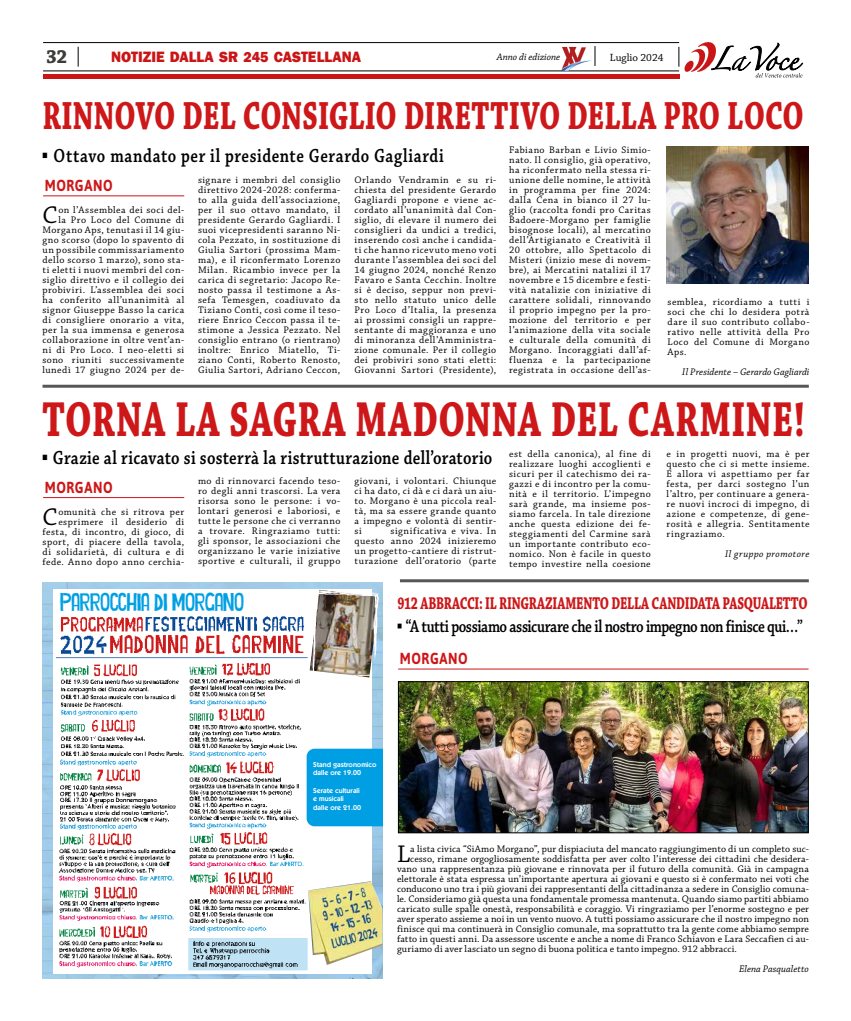
<style>
.page{position:relative;width:851px;height:1021px;background:#fff}
.page>*{position:absolute;margin:0;border:0;box-sizing:border-box;transform-origin:0 0}
.t1{font:700 51.7px "Chaparral Pro";letter-spacing:.015em;color:#cd1719;scale:.7 1}
.t2{font:700 41.3px "Chaparral Pro";color:#cd1719;scale:.7 1}
.t3{font:25.4px "Chaparral Pro";color:#000}
.t4{font:600 20px "Chaparral Pro";letter-spacing:.03em;color:#000;scale:.81 1}
.t5{font:700 20px "Chaparral Pro";color:#3c3c3b;scale:.95 1}
.t6{font:600 18px "Chaparral Pro";letter-spacing:-.03em;color:#000;scale:.81 1}
.t7{font:700 18px "Chaparral Pro";letter-spacing:-.015em;color:#cd1719;scale:.7 1}
.t8{font:700 16px "Asap";letter-spacing:.045em;color:#cd1719;scale:.82 1}
.t9{font:800 15.4px "Franklin Gothic";letter-spacing:-.005em;color:#ca1517;scale:.95 1}
.t10{font:900 12px "Cheap Potatoes";color:#009fe3}
.t11{font:11px "Chaparral Pro";color:#000}
.t12{font:10px/10px "Chaparral Pro";letter-spacing:.035em;color:#000;text-align:justify}
.t13{font:10px "Chaparral Pro";letter-spacing:.005em;color:#000}
.t14{font:10px "Chaparral Pro";letter-spacing:.01em;color:#000}
.t15{font:10px "Chaparral Pro";letter-spacing:.015em;color:#000}
.t16{font:italic 10px "Chaparral Pro";letter-spacing:.005em;color:#000}
.t17{font:italic 10px "Chaparral Pro";letter-spacing:.04em;color:#000}
.t18{font:600 7.2px/8.6px "ITC Kabel Std";color:#fff}
.s1{font-size:15px}
.s2{font-family:"Arial";font-weight:700}
</style>
<div class="page">
<div style="left:43px;top:74px;width:636px;height:5px;background:#ca1517"></div>
<hr style="left:43px;top:42px;width:636px;height:1px;background:#000">
<svg style="left:78px;top:47px;width:1px;height:20px"></svg>
<svg style="left:678px;top:42px;width:125px;height:35px"></svg>
<hr style="left:43px;top:71px;width:636px;height:1px;background:#000">
<svg style="left:560px;top:46px;width:35px;height:25px"></svg>
<img style="left:400px;top:683px;width:406px;height:148px">
<div style="left:398px;top:681px;width:410px;height:152px;border:1px solid #000"></div>
<hr style="left:43px;top:195px;width:141px;height:1px;background:#cd1719">
<hr style="left:43px;top:497px;width:141px;height:1px;background:#cd1719">
<hr style="left:398px;top:668px;width:410px;height:1px;background:#cd1719">
<svg style="left:42px;top:582px;width:340px;height:396px;background:#a9cfe8"></svg>
<div style="left:54px;top:590px;width:318px;height:383px;background:#fff"></div>
<img style="left:55px;top:616px;width:253px;height:355px">
<img style="left:309px;top:590px;width:70px;height:87px">
<img style="left:312px;top:590px;width:66px;height:86px">
<img style="left:308px;top:881px;width:74px;height:84px">
<div style="left:306px;top:748px;width:76px;height:78px;background:#009fe3"></div>
<img style="left:666px;top:147px;width:142px;height:136px">
<hr style="left:43px;top:385px;width:765px;height:3px;background:#575756">
<hr style="left:400px;top:579px;width:408px;height:3px;background:#575756">
<h3 class="t5" style="left:46px;top:44px;width:24px">32</h3>
<p class="t16" style="left:496px;top:51px;width:65px">Anno di edizione</p>
<p class="t11" style="left:610px;top:51px;width:55px">Luglio 2024</p>
<h3 class="t9" style="left:111px;top:47px;width:264px">NOTIZIE DALLA SR <span class="s1">245</span> CASTELLANA</h3>
<h2 class="t2" style="left:42px;top:92px;width:1089px">RINNOVO DEL CONSIGLIO DIRETTIVO DELLA PRO LOCO</h2>
<h3 class="t4" style="left:42px;top:144px;width:497px"><span class="s2">▪</span> Ottavo mandato per il presidente Gerardo Gagliardi</h3>
<h3 class="t8" style="left:45px;top:175px;width:84px">MORGANO</h3>
<p class="t12" style="left:42px;top:205px;width:143px;text-align:right">on l’Assemblea dei soci del-<br>la Pro Loco del Comune di<br>Morgano Aps, tenutasi il 14 giu&shy;gno scorso (dopo lo spavento di un possibile commissariamento dello scorso 1 marzo), sono sta&shy;ti eletti i nuovi membri del con&shy;siglio direttivo e il collegio dei probiviri. L’assemblea dei soci ha conferito all’unanimità al signor Giuseppe Basso la carica di consigliere onorario a vita, per la sua immensa e generosa collaborazione in oltre vent’an&shy;ni di Pro Loco. I neo-eletti si sono riuniti successivamente lunedì 17 giugno 2024 per de-</p>
<h3 class="t3" style="left:42px;top:201px;width:16px">C</h3>
<p class="t12" style="left:198px;top:175px;width:144px">signare i membri del consiglio direttivo 2024-2028: conferma&shy;to alla guida dell’associazione, per il suo ottavo mandato, il presidente Gerardo Gagliardi. I suoi vicepresidenti saranno Ni&shy;cola Pezzato, in sostituzione di Giulia Sartori (prossima Mam&shy;ma), e il riconfermato Lorenzo Milan. Ricambio invece per la carica di segretario: Jacopo Re&shy;nosto passa il testimone a As&shy;sefa Temesgen, coadiuvato da Tiziano Conti, così come il teso&shy;riere Enrico Ceccon passa il te&shy;stimone a Jessica Pezzato. Nel consiglio entrano (o rientrano) inoltre: Enrico Miatello, Ti&shy;ziano Conti, Roberto Renosto, Giulia Sartori, Adriano Ceccon,</p>
<p class="t12" style="left:354px;top:175px;width:143px">Orlando Vendramin e su ri&shy;chiesta del presidente Gerardo Gagliardi propone e viene ac&shy;cordato all’unanimità dal Con&shy;siglio, di elevare il numero dei consiglieri da undici a tredici, inserendo così anche i candida&shy;ti che hanno ricevuto meno voti durante l’assemblea dei soci del 14 giugno 2024, nonché Renzo Favaro e Santa Cecchin. Inoltre si è deciso, seppur non previ&shy;sto nello statuto unico delle Pro Loco d’Italia, la presenza ai prossimi consigli un rappre&shy;sentante di maggioranza e uno di minoranza dell’Amministra&shy;zione comunale. Per il collegio dei probiviri sono stati eletti:<br>Giovanni Sartori (Presidente),</p>
<p class="t12" style="left:509px;top:145px;width:143px">Fabiano Barban e Livio Simio&shy;nato. Il consiglio, già operativo, ha riconfermato nella stessa ri&shy;unione delle nomine, le attività in programma per fine 2024: dalla Cena in bianco il 27 lu&shy;glio (raccolta fondi pro Caritas Badoere-Morgano per famiglie bisognose locali), al mercatino dell’Artigianato e Creatività il 20 ottobre, allo Spettacolo di Misteri (inizio mese di novem&shy;bre), ai Mercatini natalizi il 17 novembre e 15 dicembre e festi&shy;vità natalizie con iniziative di carattere solidali, rinnovando il proprio impegno per la pro&shy;mozione del territorio e per l’animazione della vita sociale e culturale della comunità di Morgano. Incoraggiati dall’af&shy;fluenza e la partecipazione registrata in occasione dell’as-</p>
<p class="t12" style="left:667px;top:297px;width:143px">semblea, ricordiamo a tutti i soci che chi lo desidera potrà dare il suo contributo collabo&shy;rativo nelle attività della Pro Loco del Comune di Morgano Aps.</p>
<p class="t16" style="left:682px;top:366px;width:129px">Il Presidente – Gerardo Gagliardi</p>
<h1 class="t1" style="left:42px;top:389px;width:1090px">TORNA LA SAGRA MADONNA DEL CARMINE!</h1>
<h3 class="t4" style="left:42px;top:446px;width:557px"><span class="s2">▪</span> Grazie al ricavato si sosterrà la ristrutturazione dell’oratorio</h3>
<h3 class="t8" style="left:45px;top:476px;width:84px">MORGANO</h3>
<p class="t12" style="left:42px;top:507px;width:143px;text-align:right">omunità che si ritrova per esprimere il desiderio di festa, di incontro, di gioco, di sport, di piacere della tavola, di solidarietà, di cultura e di fede. Anno dopo anno cerchia-</p>
<h3 class="t3" style="left:42px;top:502px;width:16px">C</h3>
<p class="t12" style="left:198px;top:476px;width:144px">mo di rinnovarci facendo teso&shy;ro degli anni trascorsi. La vera risorsa sono le persone: i vo&shy;lontari generosi e laboriosi, e tutte le persone che ci verranno a trovare. Ringraziamo tutti: gli sponsor, le associazioni che organizzano le varie iniziative sportive e culturali, il gruppo</p>
<p class="t12" style="left:354px;top:476px;width:143px">giovani, i volontari. Chiunque ci ha dato, ci dà e ci darà un aiu&shy;to. Morgano è una piccola real&shy;tà, ma sa essere grande quanto a impegno e volontà di sentir&shy;si</p>
<p class="t12" style="left:354px;top:526px;width:143px;text-indent:36px">significativa e viva. In questo anno 2024 inizieremo un progetto-cantiere di ristrut&shy;turazione dell’oratorio (parte</p>
<p class="t12" style="left:509px;top:449px;width:143px">est della canonica), al fine di realizzare luoghi accoglienti e sicuri per il catechismo dei ra&shy;gazzi e di incontro per la comu&shy;nità e il territorio. L’impegno sarà grande, ma insieme pos&shy;siamo farcela. In tale direzione anche questa edizione dei fe&shy;steggiamenti del Carmine sarà un importante contributo eco&shy;nomico. Non è facile in questo tempo investire nella coesione</p>
<p class="t12" style="left:666px;top:449px;width:144px">e in progetti nuovi, ma è per questo che ci si mette insieme.<br>E allora vi aspettiamo per far festa, per darci sostegno l’un l’altro, per continuare a genera&shy;re nuovi incroci di impegno, di azione e competenze, di gene&shy;rosità e allegria. Sentitamente ringraziamo.</p>
<p class="t17" style="left:725px;top:548px;width:86px">Il gruppo promotore</p>
<p class="t10" style="left:60px;top:596px;width:185px">PARROCCHIA DI MORGANO</p>
<h3 class="t7" style="left:397px;top:592px;width:587px">912 ABBRACCI: IL RINGRAZIAMENTO DELLA CANDIDATA PASQUALETTO</h3>
<h3 class="t6" style="left:397px;top:616px;width:502px"><span class="s2">▪</span> “A tutti possiamo assicurare che il nostro impegno non finisce qui…”</h3>
<h3 class="t8" style="left:399px;top:647px;width:84px">MORGANO</h3>
<p class="t18" style="left:313px;top:760px;width:65px">Stand gastronomico dalle ore 19.00</p>
<p class="t18" style="left:313px;top:786px;width:49px">Serate culturali e musicali<br>dalle ore 21.00</p>
<h3 class="t3" style="left:397px;top:840px;width:15px">L</h3>
<p class="t13" style="left:410px;top:843px;width:400px">a lista civica “SiAmo Morgano”, pur dispiaciuta del mancato raggiungimento di un completo suc-</p>
<p class="t13" style="left:410px;top:853px;width:400px">cesso, rimane orgogliosamente soddisfatta per aver colto l’interesse dei cittadini che desidera-</p>
<p class="t15" style="left:397px;top:863px;width:413px">vano una rappresentanza più giovane e rinnovata per il futuro della comunità. Già in campagna</p>
<p class="t13" style="left:397px;top:873px;width:413px">elettorale è stata espressa un’importante apertura ai giovani e questo si è confermato nei voti che</p>
<p class="t13" style="left:397px;top:883px;width:413px">conducono uno tra i più giovani dei rappresentanti della cittadinanza a sedere in Consiglio comuna-</p>
<p class="t13" style="left:397px;top:893px;width:413px">le. Consideriamo già questa una fondamentale promessa mantenuta. Quando siamo partiti abbiamo</p>
<p class="t14" style="left:397px;top:903px;width:413px">caricato sulle spalle onestà, responsabilità e coraggio. Vi ringraziamo per l’enorme sostegno e per</p>
<p class="t13" style="left:397px;top:913px;width:413px">aver sperato assieme a noi in un vento nuovo. A tutti possiamo assicurare che il nostro impegno non</p>
<p class="t13" style="left:397px;top:923px;width:413px">finisce qui ma continuerà in Consiglio comunale, ma soprattutto tra la gente come abbiamo sempre</p>
<p class="t13" style="left:397px;top:933px;width:413px">fatto in questi anni. Da assessore uscente e anche a nome di Franco Schiavon e Lara Seccafien ci au-</p>
<p class="t14" style="left:397px;top:943px;width:341px">guriamo di aver lasciato un segno di buona politica e tanto impegno. 912 abbracci.</p>
<p class="t16" style="left:739px;top:963px;width:71px">Elena Pasqualetto</p>
</div>
